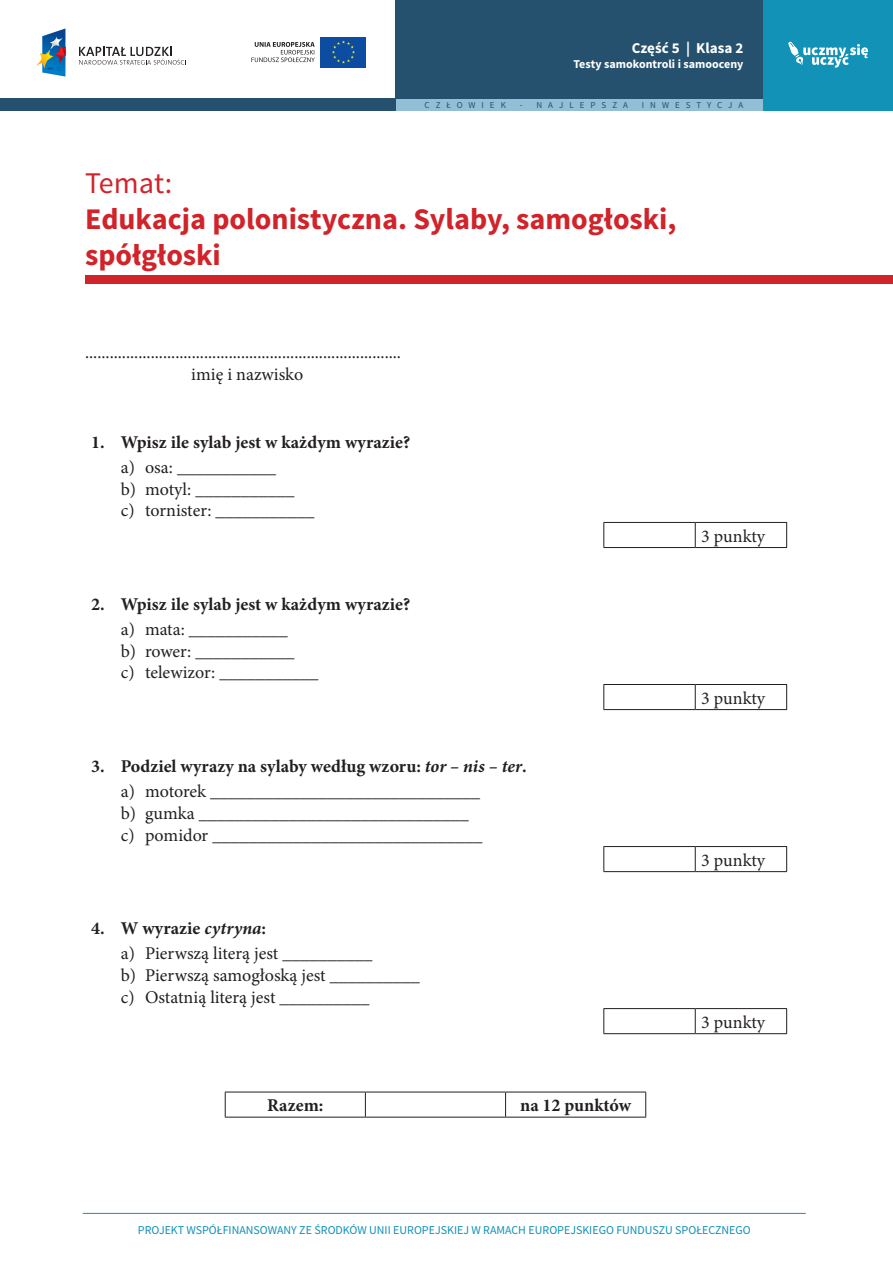
<style>
.page{position:relative;width:893px;height:1263px;background:#fff}
.page>*{position:absolute;margin:0;border:0;box-sizing:border-box;transform-origin:0 0}
.t1{font:700 30px/36px "Source Sans Pro";color:#d1232a}
.t2{font:30px "Source Sans Pro";color:#d1232a}
.treść_wcięta{font:18px "Minion Pro";color:#231f20}
.treść_numerowana{font:700 18px "Minion Pro";color:#231f20}
.treść{font:18px "Minion Pro";color:#231f20}
.t3{font:700 15px "Source Sans Pro";color:#fff}
.t4{font:12px "Source Sans Pro";color:#1192b6}
.t5{font:700 12px "Source Sans Pro";color:#fff}
.t6{font:9px "Source Sans Pro";letter-spacing:.67em;color:#25516e}
.s1{font-style:italic}
</style>
<div class="page">
<div style="left:395px;top:99px;width:368px;height:12px;background:#92bfd6"></div>
<div style="left:0;top:99px;width:395px;height:12px;background:#25516e"></div>
<div style="left:763px;top:0;width:130px;height:111px;background:#1192b6"></div>
<div style="left:395px;top:0;width:368px;height:99px;background:#25516e"></div>
<svg style="left:788px;top:42px;width:80px;height:26px"></svg>
<hr style="left:83px;top:1213px;width:723px;height:1px;background:#1192b6">
<svg style="left:79px;top:47px;width:107px;height:18px"></svg>
<svg style="left:36px;top:28px;width:29px;height:49px"></svg>
<div style="left:320px;top:37px;width:46px;height:30px;background:#0d4da1"></div>
<svg style="left:332px;top:40px;width:23px;height:24px"></svg>
<svg style="left:251px;top:42px;width:64px;height:20px"></svg>
<div style="left:85px;top:275px;width:808px;height:9px;background:#d1232a"></div>
<hr style="left:603px;top:522px;width:92px;height:1px;background:#231f20">
<svg style="left:603px;top:523px;width:1px;height:24px"></svg>
<hr style="left:695px;top:522px;width:92px;height:1px;background:#231f20">
<svg style="left:695px;top:523px;width:1px;height:24px"></svg>
<svg style="left:786px;top:523px;width:1px;height:24px"></svg>
<hr style="left:603px;top:547px;width:92px;height:1px;background:#231f20">
<hr style="left:695px;top:547px;width:92px;height:1px;background:#231f20">
<hr style="left:603px;top:684px;width:92px;height:1px;background:#231f20">
<svg style="left:603px;top:685px;width:1px;height:24px"></svg>
<hr style="left:695px;top:684px;width:92px;height:1px;background:#231f20">
<svg style="left:695px;top:685px;width:1px;height:24px"></svg>
<svg style="left:786px;top:685px;width:1px;height:24px"></svg>
<hr style="left:603px;top:709px;width:92px;height:1px;background:#231f20">
<hr style="left:695px;top:709px;width:92px;height:1px;background:#231f20">
<hr style="left:603px;top:846px;width:92px;height:1px;background:#231f20">
<svg style="left:603px;top:847px;width:1px;height:24px"></svg>
<hr style="left:695px;top:846px;width:92px;height:1px;background:#231f20">
<svg style="left:695px;top:847px;width:1px;height:24px"></svg>
<svg style="left:786px;top:847px;width:1px;height:24px"></svg>
<hr style="left:603px;top:871px;width:92px;height:1px;background:#231f20">
<hr style="left:695px;top:871px;width:92px;height:1px;background:#231f20">
<hr style="left:603px;top:1008px;width:92px;height:1px;background:#231f20">
<svg style="left:603px;top:1009px;width:1px;height:24px"></svg>
<hr style="left:695px;top:1008px;width:92px;height:1px;background:#231f20">
<svg style="left:695px;top:1009px;width:1px;height:24px"></svg>
<svg style="left:786px;top:1009px;width:1px;height:24px"></svg>
<hr style="left:603px;top:1033px;width:92px;height:1px;background:#231f20">
<hr style="left:695px;top:1033px;width:92px;height:1px;background:#231f20">
<hr style="left:225px;top:1092px;width:140px;height:1px;background:#231f20">
<svg style="left:225px;top:1092px;width:1px;height:25px"></svg>
<hr style="left:365px;top:1092px;width:141px;height:1px;background:#231f20">
<svg style="left:365px;top:1092px;width:1px;height:25px"></svg>
<hr style="left:506px;top:1092px;width:140px;height:1px;background:#231f20">
<svg style="left:505px;top:1092px;width:1px;height:25px"></svg>
<svg style="left:645px;top:1092px;width:1px;height:25px"></svg>
<hr style="left:225px;top:1117px;width:140px;height:1px;background:#231f20">
<hr style="left:365px;top:1117px;width:141px;height:1px;background:#231f20">
<hr style="left:506px;top:1117px;width:140px;height:1px;background:#231f20">
<p class="t3" style="left:632px;top:39px;width:113px">Część 5 | Klasa 2</p>
<p class="t5" style="left:573px;top:56px;width:171px">Testy samokontroli i samooceny</p>
<p class="t6" style="left:425px;top:100px;width:83px">CZŁOWIEK</p>
<p class="t6" style="left:520px;top:100px;width:110px">- NAJLEPSZA</p>
<p class="t6" style="left:642px;top:100px;width:103px">INWESTYCJA</p>
<p class="t2" style="left:85px;top:164px;width:89px">Temat:</p>
<p class="t1" style="left:85px;top:202px;width:593px">Edukacja polonistyczna. Sylaby, samogłoski, spółgłoski</p>
<p class="treść" style="left:85px;top:340px;width:318px">.............................................................................</p>
<p class="treść" style="left:191px;top:362px;width:113px">imię i nazwisko</p>
<p class="treść_numerowana" style="left:91px;top:430px;width:321px">1. Wpisz ile sylab jest w każdym wyrazie?</p>
<p class="treść_wcięta" style="left:121px;top:455px;width:157px">a) osa: ___________</p>
<p class="treść_wcięta" style="left:121px;top:477px;width:175px">b) motyl: ___________</p>
<p class="treść_wcięta" style="left:121px;top:499px;width:195px">c) tornister: ___________</p>
<p class="treść_numerowana" style="left:91px;top:592px;width:321px">2. Wpisz ile sylab jest w każdym wyrazie?</p>
<p class="treść_wcięta" style="left:121px;top:617px;width:169px">a) mata: ___________</p>
<p class="treść_wcięta" style="left:121px;top:639px;width:175px">b) rower: ___________</p>
<p class="treść_wcięta" style="left:121px;top:661px;width:199px">c) telewizor: ___________</p>
<p class="treść_numerowana" style="left:91px;top:754px;width:437px">3. Podziel wyrazy na sylaby według wzoru: <span class="s1">tor – nis – ter</span>.</p>
<p class="treść_wcięta" style="left:121px;top:779px;width:361px">a) motorek ______________________________</p>
<p class="treść_wcięta" style="left:121px;top:801px;width:349px">b) gumka ______________________________</p>
<p class="treść_wcięta" style="left:121px;top:823px;width:363px">c) pomidor ______________________________</p>
<p class="treść_numerowana" style="left:91px;top:916px;width:177px">4. W wyrazie <span class="s1">cytryna</span>:</p>
<p class="treść_wcięta" style="left:121px;top:941px;width:253px">a) Pierwszą literą jest __________</p>
<p class="treść_wcięta" style="left:121px;top:963px;width:301px">b) Pierwszą samogłoską jest __________</p>
<p class="treść_wcięta" style="left:121px;top:985px;width:250px">c) Ostatnią literą jest __________</p>
<p class="treść_numerowana" style="left:267px;top:1093px;width:58px">Razem:</p>
<p class="treść_numerowana" style="left:520px;top:1093px;width:113px">na 12 punktów</p>
<p class="treść" style="left:701px;top:524px;width:65px">3 punkty</p>
<p class="treść" style="left:701px;top:686px;width:65px">3 punkty</p>
<p class="treść" style="left:701px;top:848px;width:65px">3 punkty</p>
<p class="treść" style="left:701px;top:1010px;width:65px">3 punkty</p>
<p class="t4" style="left:138px;top:1222px;width:614px">PROJEKT WSPÓŁFINANSOWANY ZE ŚRODKÓW UNII EUROPEJSKIEJ W RAMACH EUROPEJSKIEGO FUNDUSZU SPOŁECZNEGO</p>
</div>
